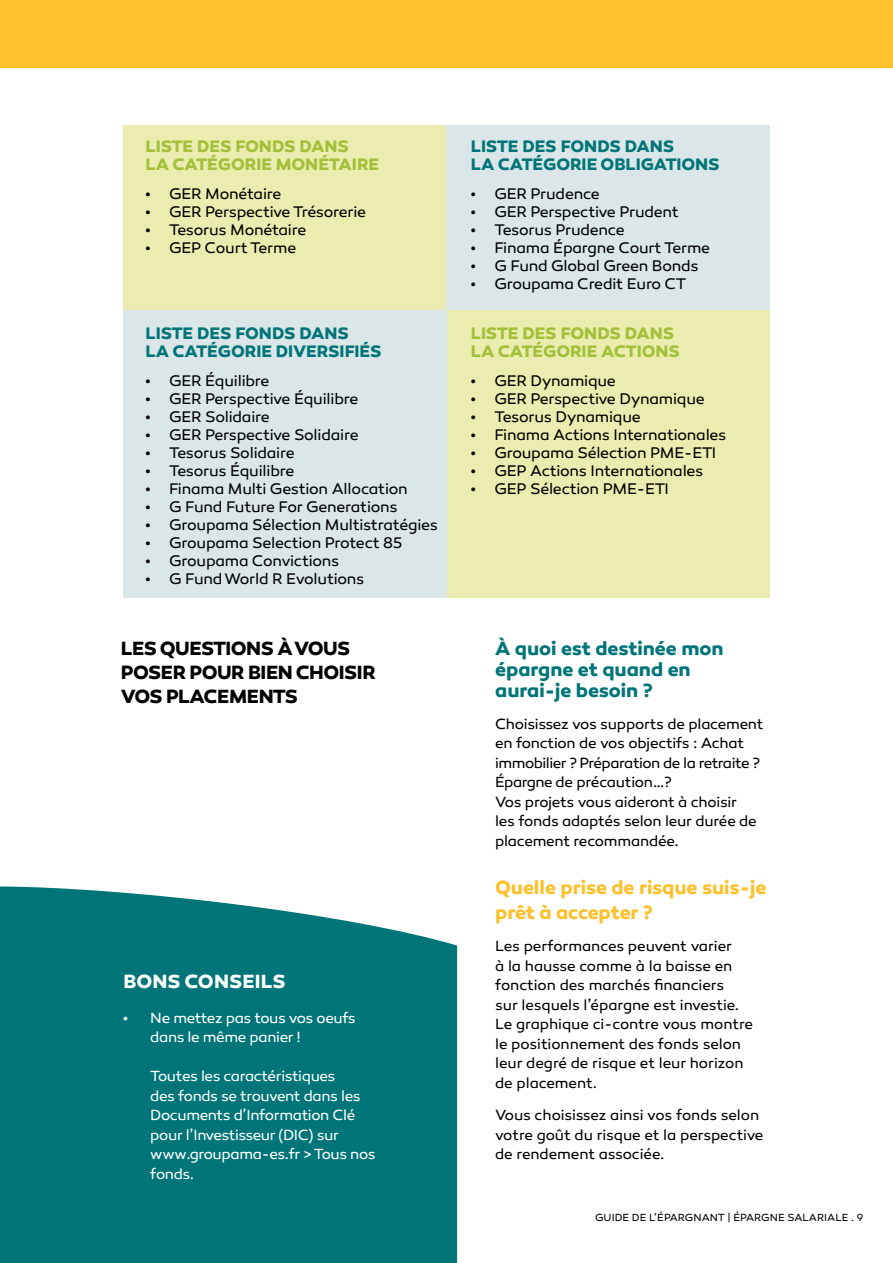
<style>
.page{position:relative;width:893px;height:1263px;background:#fff}
.page>*{position:absolute;margin:0;border:0;box-sizing:border-box;transform-origin:0 0}
.t1{font:700 19.5px/21px "Canaro";letter-spacing:-.005em;color:#007579}
.t2{font:700 19.5px/24px "Canaro";letter-spacing:-.025em;color:#000}
.t3{font:700 19.5px/25.5px "Canaro";letter-spacing:-.005em;color:#fcc12c}
.t4{font:700 19.5px "Canaro";letter-spacing:.005em;color:#fff}
.t5{font:700 16.95px/18px "Canaro";letter-spacing:-.005em;color:#007579}
.t6{font:700 16.95px/18px "Canaro";letter-spacing:-.005em;color:#a2c038}
.t7{font:15.6px "Canaro";letter-spacing:-.015em;color:#000}
.t8{font:15px/19.5px "Canaro";letter-spacing:-.015em;color:#000}
.t9{font:15px/19.5px "Canaro";letter-spacing:-.025em;color:#fff}
.t10{font:10.5px "Canaro";letter-spacing:.01em;color:#000}
</style>
<div class="page">
<div style="left:0;top:0;width:893px;height:68px;background:#fcc12c"></div>
<div style="left:446px;top:310px;width:324px;height:287px;background:#eaedaf"></div>
<div style="left:123px;top:125px;width:323px;height:185px;background:#eaedaf"></div>
<div style="left:123px;top:310px;width:323px;height:287px;background:#dae6e8"></div>
<div style="left:446px;top:125px;width:324px;height:185px;background:#dae6e8"></div>
<div style="left:0;top:886px;width:457px;height:377px;background:#007579"></div>
<p class="t6" style="left:146px;top:137px;width:235px">LISTE DES FONDS DANS<br>LA CATÉGORIE MONÉTAIRE</p>
<p class="t7" style="left:146px;top:184px;width:137px">• GER Monétaire</p>
<p class="t7" style="left:146px;top:202px;width:222px">• GER Perspective Trésorerie</p>
<p class="t7" style="left:146px;top:220px;width:162px">• Tesorus Monétaire</p>
<p class="t7" style="left:146px;top:238px;width:152px">• GEP Court Terme</p>
<p class="t5" style="left:146px;top:324px;width:238px">LISTE DES FONDS DANS<br>LA CATÉGORIE DIVERSIFIÉS</p>
<p class="t7" style="left:146px;top:371px;width:125px">• GER Équilibre</p>
<p class="t7" style="left:146px;top:389px;width:214px">• GER Perspective Équilibre</p>
<p class="t7" style="left:146px;top:407px;width:126px">• GER Solidaire</p>
<p class="t7" style="left:146px;top:425px;width:214px">• GER Perspective Solidaire</p>
<p class="t7" style="left:146px;top:443px;width:150px">• Tesorus Solidaire</p>
<p class="t7" style="left:146px;top:461px;width:150px">• Tesorus Équilibre</p>
<p class="t7" style="left:146px;top:479px;width:264px">• Finama Multi Gestion Allocation</p>
<p class="t7" style="left:146px;top:497px;width:253px">• G Fund Future For Generations</p>
<p class="t7" style="left:146px;top:515px;width:294px">• Groupama Sélection Multistratégies</p>
<p class="t7" style="left:146px;top:533px;width:258px">• Groupama Selection Protect 85</p>
<p class="t7" style="left:146px;top:551px;width:195px">• Groupama Convictions</p>
<p class="t7" style="left:146px;top:569px;width:220px">• G Fund World R Evolutions</p>
<p class="t2" style="left:121px;top:636px;width:256px">LES QUESTIONS À VOUS<br>POSER POUR BIEN CHOISIR<br>VOS PLACEMENTS</p>
<p class="t4" style="left:123px;top:969px;width:164px">BONS CONSEILS</p>
<p class="t9" style="left:150px;top:1008px;width:207px;text-indent:-27px">• Ne mettez pas tous vos oeufs dans le même panier !</p>
<p class="t9" style="left:150px;top:1066px;width:227px">Toutes les caractéristiques<br>des fonds se trouvent dans les<br>Documents d’Information Clé pour l’Investisseur (DIC) sur www.groupama-es.fr &gt; Tous nos fonds.</p>
<p class="t5" style="left:471px;top:137px;width:250px">LISTE DES FONDS DANS<br>LA CATÉGORIE OBLIGATIONS</p>
<p class="t7" style="left:471px;top:184px;width:130px">• GER Prudence</p>
<p class="t7" style="left:471px;top:202px;width:209px">• GER Perspective Prudent</p>
<p class="t7" style="left:471px;top:220px;width:155px">• Tesorus Prudence</p>
<p class="t7" style="left:471px;top:238px;width:241px">• Finama Épargne Court Terme</p>
<p class="t7" style="left:471px;top:256px;width:229px">• G Fund Global Green Bonds</p>
<p class="t7" style="left:471px;top:274px;width:217px">• Groupama Credit Euro CT</p>
<p class="t6" style="left:471px;top:324px;width:210px">LISTE DES FONDS DANS<br>LA CATÉGORIE ACTIONS</p>
<p class="t7" style="left:471px;top:371px;width:146px">• GER Dynamique</p>
<p class="t7" style="left:471px;top:389px;width:235px">• GER Perspective Dynamique</p>
<p class="t7" style="left:471px;top:407px;width:171px">• Tesorus Dynamique</p>
<p class="t7" style="left:471px;top:425px;width:257px">• Finama Actions Internationales</p>
<p class="t7" style="left:471px;top:443px;width:247px">• Groupama Sélection PME-ETI</p>
<p class="t7" style="left:471px;top:461px;width:234px">• GEP Actions Internationales</p>
<p class="t7" style="left:471px;top:479px;width:200px">• GEP Sélection PME-ETI</p>
<p class="t1" style="left:495px;top:637px;width:230px">À quoi est destinée mon épargne et quand en aurai-je besoin ?</p>
<p class="t8" style="left:495px;top:714px;width:270px">Choisissez vos supports de placement en fonction de vos objectifs : Achat immobilier ? Préparation de la retraite ?<br>Épargne de précaution…?<br>Vos projets vous aideront à choisir<br>les fonds adaptés selon leur durée de placement recommandée.</p>
<p class="t3" style="left:495px;top:874px;width:273px">Quelle prise de risque suis-je prêt à accepter ?</p>
<p class="t8" style="left:495px;top:937px;width:259px">Les performances peuvent varier<br>à la hausse comme à la baisse en fonction des marchés financiers<br>sur lesquels l’épargne est investie.<br>Le graphique ci-contre vous montre le positionnement des fonds selon leur degré de risque et leur horizon de placement.</p>
<p class="t8" style="left:495px;top:1105px;width:270px">Vous choisissez ainsi vos fonds selon votre goût du risque et la perspective de rendement associée.</p>
<p class="t10" style="left:595px;top:1211px;width:270px">GUIDE DE L’ÉPARGNANT | ÉPARGNE SALARIALE . 9</p>
</div>
